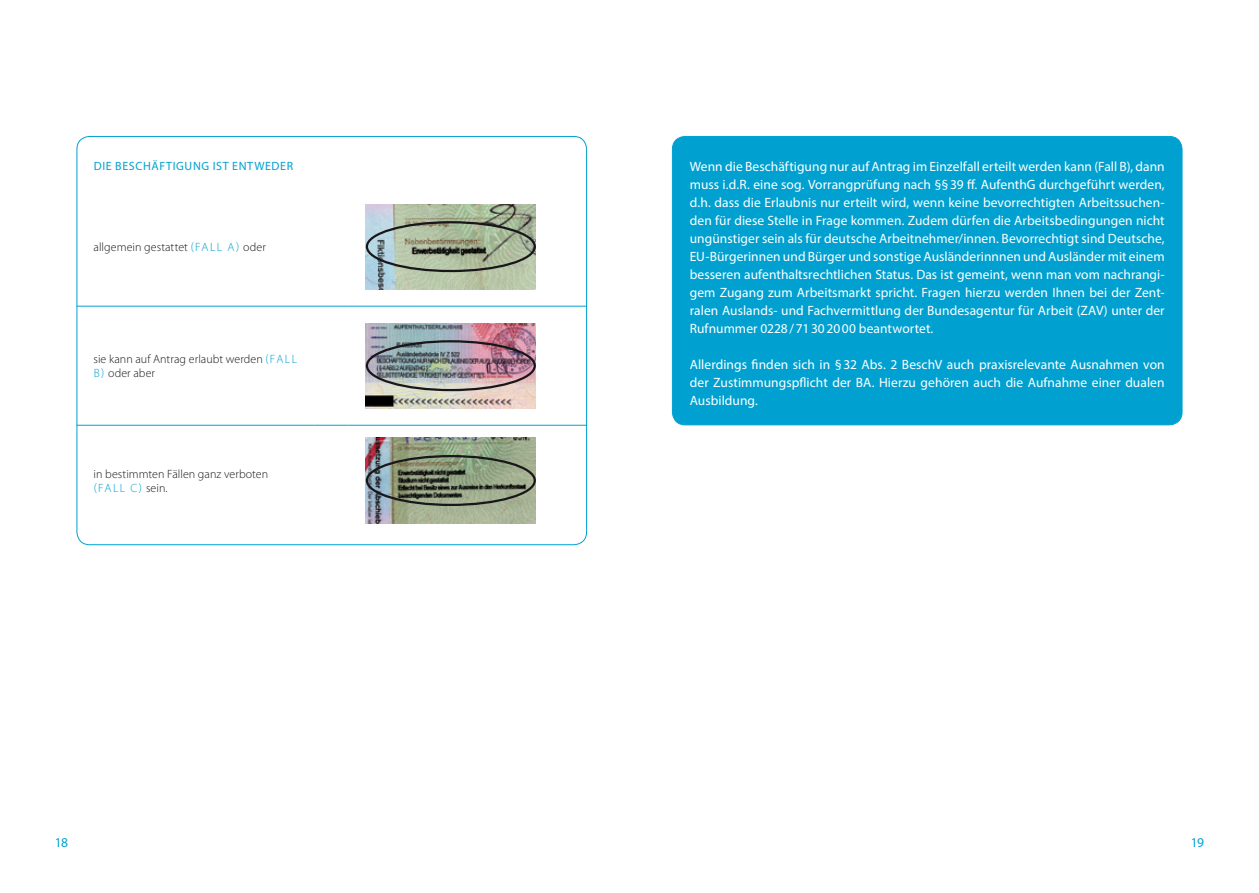
<style>
.page{position:relative;width:1259px;height:893px;background:#fff}
.page>*{position:absolute;margin:0;border:0;box-sizing:border-box;transform-origin:0 0}
.t1{font:13.5px/18px "Myriad Pro";letter-spacing:.005em;color:#fff;text-align:justify}
.t2{font:13.5px "Myriad Pro";color:#00a1d1}
.t3{font:300 12px/13.5px "Myriad Pro";letter-spacing:.005em;color:#1a171c}
.t4{font:12px "Myriad Pro";letter-spacing:.055em;color:#00a1d1}
.s1{color:#00a1d1}
</style>
<div class="page">
<div style="left:672px;top:136px;width:510px;height:289px;background:#00a1d1;border-radius:13px"></div>
<div style="left:672px;top:136px;width:510px;height:289px;border:1px solid #00a1d1;border-radius:13px"></div>
<hr style="left:77px;top:306px;width:238px;height:1px;background:#00a1d1">
<hr style="left:315px;top:306px;width:34px;height:1px;background:#00a1d1">
<hr style="left:349px;top:306px;width:238px;height:1px;background:#00a1d1">
<hr style="left:77px;top:425px;width:238px;height:1px;background:#00a1d1">
<hr style="left:315px;top:425px;width:34px;height:1px;background:#00a1d1">
<hr style="left:349px;top:425px;width:238px;height:1px;background:#00a1d1">
<img style="left:366px;top:204px;width:170px;height:85px">
<div style="left:366px;top:221px;width:170px;height:51px;border:2px solid #1a171c;border-radius:50%"></div>
<img style="left:366px;top:323px;width:170px;height:85px">
<div style="left:366px;top:340px;width:170px;height:51px;border:2px solid #1a171c;border-radius:50%"></div>
<img style="left:366px;top:438px;width:170px;height:85px">
<div style="left:366px;top:455px;width:170px;height:51px;border:2px solid #1a171c;border-radius:50%"></div>
<p class="t4" style="left:94px;top:159px;width:201px">DIE BESCHÄFTIGUNG IST ENTWEDER</p>
<p class="t3" style="left:94px;top:241px;width:174px">allgemein gestattet <span class="s1">(FALL A)</span> oder</p>
<p class="t3" style="left:94px;top:353px;width:205px">sie kann auf Antrag erlaubt werden <span class="s1">(FA L L<br>B)</span> oder aber</p>
<p class="t3" style="left:94px;top:468px;width:176px">in bestimmten Fällen ganz verboten <span class="s1">(FALL C)</span> sein.</p>
<p class="t1" style="left:690px;top:157px;width:476px">Wenn die Beschäftigung nur auf Antrag im Einzelfall erteilt werden kann (Fall B), dann muss i.d.R. eine sog. Vorrangprüfung nach §§ 39 ff. AufenthG durchgeführt werden, d.h. dass die Erlaubnis nur erteilt wird, wenn keine bevorrechtigten Arbeitssuchen&shy;den für diese Stelle in Frage kommen. Zudem dürfen die Arbeitsbedingungen nicht ungünstiger sein als für deutsche Arbeitnehmer/innen. Bevorrechtigt sind Deutsche, EU-Bürgerinnen und Bürger und sonstige Ausländerinnnen und Ausländer mit einem besseren aufenthaltsrechtlichen Status. Das ist gemeint, wenn man vom nachrangi&shy;gem Zugang zum Arbeitsmarkt spricht. Fragen hierzu werden Ihnen bei der Zent&shy;ralen Auslands- und Fachvermittlung der Bundesagentur für Arbeit (ZAV) unter der Rufnummer 0228 / 71 30 20 00 beantwortet.</p>
<p class="t1" style="left:690px;top:355px;width:476px">Allerdings finden sich in § 32 Abs. 2 BeschV auch praxisrelevante Ausnahmen von der Zustimmungspflicht der BA. Hierzu gehören auch die Aufnahme einer dualen Ausbildung.</p>
<p class="t2" style="left:55px;top:834px;width:15px">18</p>
<p class="t2" style="left:1191px;top:834px;width:15px">19</p>
</div>
